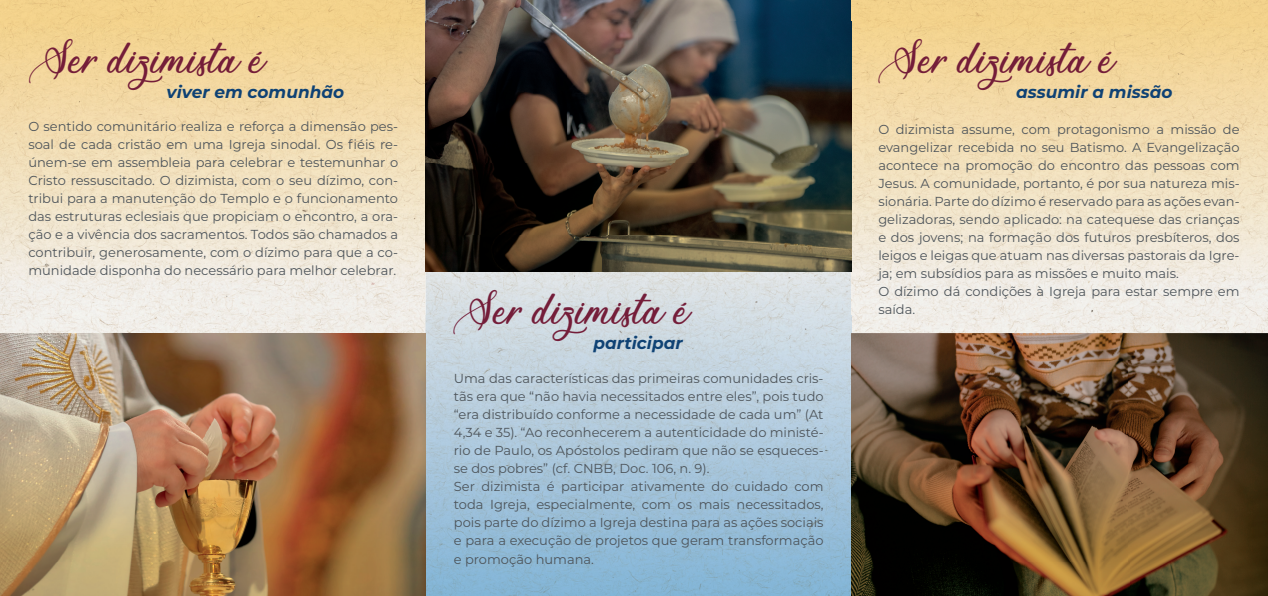
<style>
.page{position:relative;width:1268px;height:596px;background:#fff}
.page>*{position:absolute;margin:0;border:0;box-sizing:border-box;transform-origin:0 0}
.t1{font:43.2px "Ants Valley Personal Use";color:#741d39}
.t2{font:italic 700 16.9px "Montserrat";color:#0f4274}
.t3{font:13px/18px "Montserrat";color:#4d545a}
</style>
<div class="page">
<img style="left:461px;top:271px;width:419px;height:324px">
<img style="left:0;top:0;width:425px;height:595px">
<img style="left:880px;top:315px;width:387px;height:18px">
<img style="left:425px;top:271px;width:36px;height:324px">
<img style="left:850px;top:0;width:417px;height:315px">
<img style="left:850px;top:333px;width:417px;height:27px">
<img style="left:850px;top:360px;width:417px;height:235px">
<img style="left:425px;top:0;width:425px;height:21px">
<img style="left:425px;top:21px;width:425px;height:250px">
<h1 class="t1" style="left:28px;top:33px;width:237px">Ser dizimista é</h1>
<p class="t2" style="left:167px;top:80px;width:179px">viver em comunhão</p>
<p class="t3" style="left:28px;top:116px;width:371px;text-align:justify">O sentido comunitário realiza e reforça a dimensão pes&shy;soal de cada cristão em uma Igreja sinodal. Os fiéis re&shy;únem-se em assembleia para celebrar e testemunhar o Cristo ressuscitado. O dizimista, com o seu dízimo, con&shy;tribui para a manutenção do Templo e o funcionamento das estruturas eclesiais que propiciam o encontro, a ora&shy;ção e a vivência dos sacramentos. Todos são chamados a contribuir, generosamente, com o dízimo para que a co&shy;munidade disponha do necessário para melhor celebrar.</p>
<h1 class="t1" style="left:453px;top:285px;width:237px">Ser dizimista é</h1>
<p class="t2" style="left:593px;top:331px;width:91px">participar</p>
<p class="t3" style="left:454px;top:369px;width:371px">Uma das características das primeiras comunidades cris&shy;tãs era que “não havia necessitados entre eles”, pois tudo “era distribuído conforme a necessidade de cada um” (At 4,34 e 35). “Ao reconhecerem a autenticidade do ministé&shy;rio de Paulo, os Apóstolos pediram que não se esqueces&shy;se dos pobres” (cf. CNBB, Doc. 106, n. 9).<br>Ser dizimista é participar ativamente do cuidado com toda Igreja, especialmente, com os mais necessitados, pois parte do dízimo a Igreja destina para as ações sociais e para a execução de projetos que geram transformação e promoção humana.</p>
<h1 class="t1" style="left:877px;top:33px;width:237px">Ser dizimista é</h1>
<p class="t2" style="left:1016px;top:80px;width:158px">assumir a missão</p>
<p class="t3" style="left:878px;top:120px;width:363px">O dizimista assume, com protagonismo a missão de evangelizar recebida no seu Batismo. A Evangelização acontece na promoção do encontro das pessoas com Jesus. A comunidade, portanto, é por sua natureza mis&shy;sionária. Parte do dízimo é reservado para as ações evan&shy;gelizadoras, sendo aplicado: na catequese das crianças e dos jovens; na formação dos futuros presbíteros, dos leigos e leigas que atuam nas diversas pastorais da Igre&shy;ja; em subsídios para as missões e muito mais.<br>O dízimo dá condições à Igreja para estar sempre em saída.</p>
</div>
